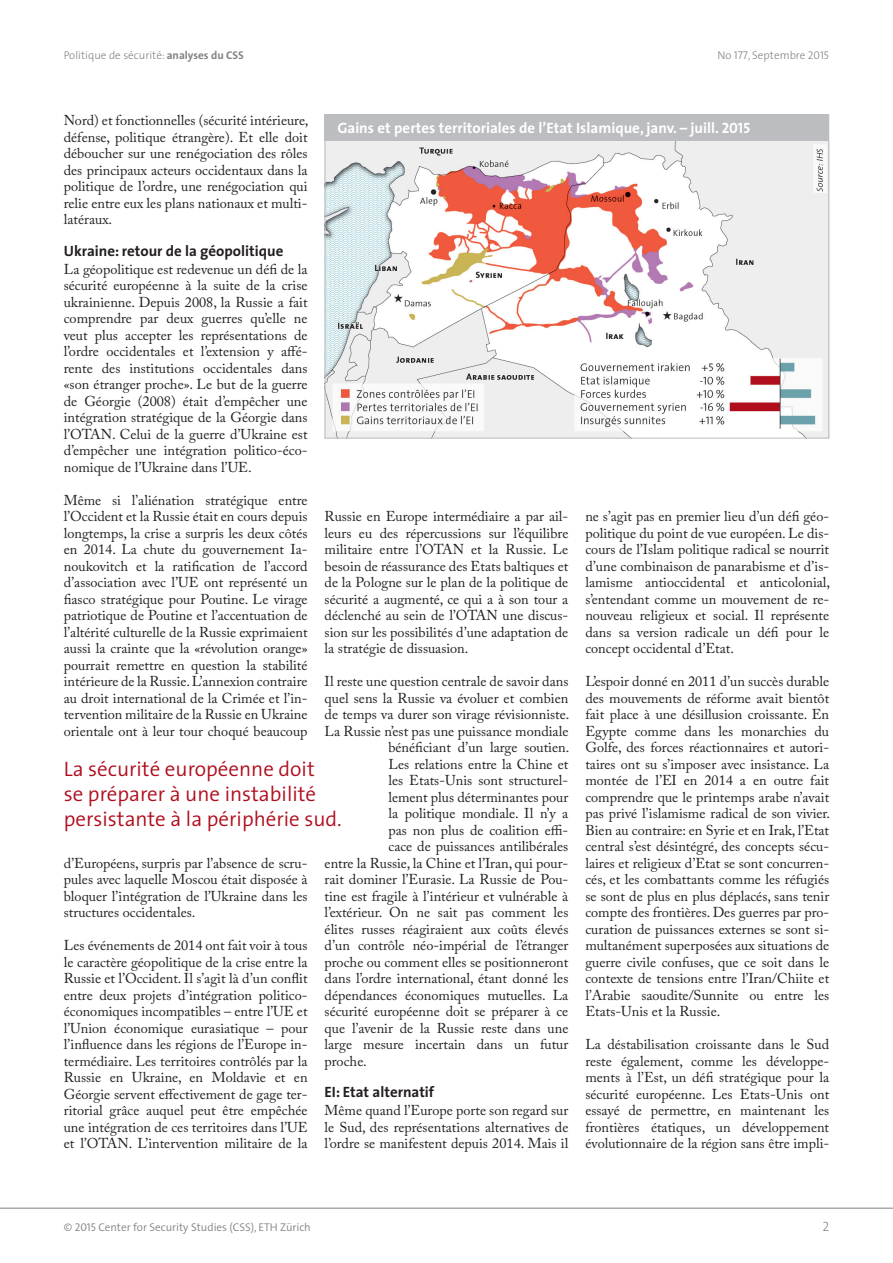
<style>
.page{position:relative;width:893px;height:1263px;background:#fff}
.page>*{position:absolute;margin:0;border:0;box-sizing:border-box;transform-origin:0 0}
.Quote_de{font:300 21px/24.8px "The Sans";color:#b00d1d}
.Boxtitel_de{font:700 15px "The Sans";color:#fff}
.Lauftext_Titel_f{font:700 15px "The Sans";color:#231f20}
.Text_f{font:14.25px/16.5px "Adobe Caslon Pro";color:#231f20;text-align:justify}
.t1{font:13.5px "The Sans Light Caps";color:#808285}
.t2{font:300 11.25px "The Sans";color:#808285}
.t3{font:300 11.25px "The Sans";color:#808285}
.s1{font-weight:700}
.s2{font-family:"The Sans Light Caps";font-weight:400}
.s3{font-family:"The Sans Bold Caps";font-weight:400}
.s4{font-family:"The Sans Semi Light Caps";font-weight:400}
</style>
<div class="page">
<hr style="left:0;top:1208px;width:893px;height:1px;background:#808285">
<div style="left:325px;top:114px;width:504px;height:28px;background:#bcbdc0"></div>
<img style="left:327px;top:142px;width:500px;height:295px">
<div style="left:325px;top:114px;width:504px;height:325px;border:1px solid #bcbdc0"></div>
<p class="t2" style="left:64px;top:46px;width:182px">Politique de sécurité: <span class="s1">analyses du CSS</span></p>
<p class="t2" style="left:717px;top:46px;width:113px">No <span class="s2">177</span>, Septembre <span class="s2">2015</span></p>
<p class="Text_f" style="left:64px;top:112px;width:246px">Nord) et fonctionnelles (sécurité intérieure, défense, politique étrangère). Et elle doit déboucher sur une renégociation des rôles des principaux acteurs occidentaux dans la politique de l’ordre, une renégociation qui relie entre eux les plans nationaux et multi&shy;latéraux.</p>
<p class="Lauftext_Titel_f" style="left:64px;top:238px;width:221px">Ukraine: retour de la géopolitique</p>
<p class="Text_f" style="left:64px;top:260px;width:245px">La géopolitique est redevenue un défi de la sécurité européenne à la suite de la crise ukrainienne. Depuis 2008, la Russie a fait comprendre par deux guerres qu’elle ne veut plus accepter les représentations de l’ordre occidentales et l’extension y affé&shy;rente des institutions occidentales dans «son étranger proche». Le but de la guerre de Géorgie (2008) était d’empêcher une intégration stratégique de la Géorgie dans l’OTAN. Celui de la guerre d’Ukraine est d’empêcher une intégration politico-éco&shy;nomique de l’Ukraine dans l’UE.</p>
<p class="Text_f" style="left:64px;top:491px;width:245px">Même si l’aliénation stratégique entre l’Occident et la Russie était en cours depuis longtemps, la crise a surpris les deux côtés en 2014. La chute du gouvernement Ia&shy;noukovitch et la ratification de l’accord d’association avec l’UE ont représenté un fiasco stratégique pour Poutine. Le virage patriotique de Poutine et l’accentuation de l’altérité culturelle de la Russie exprimaient aussi la crainte que la «révolution orange» pourrait remettre en question la stabilité intérieure de la Russie. L’annexion contraire au droit international de la Crimée et l’in&shy;tervention militaire de la Russie en Ukraine orientale ont à leur tour choqué beaucoup</p>
<p class="Boxtitel_de" style="left:337px;top:116px;width:414px">Gains et pertes territoriales de l’Etat Islamique, janv. – juill. <span class="s3">2015</span></p>
<p class="Text_f" style="left:325px;top:508px;width:245px">Russie en Europe intermédiaire a par ail&shy;leurs eu des répercussions sur l’équilibre militaire entre l’OTAN et la Russie. Le besoin de réassurance des Etats baltiques et de la Pologne sur le plan de la politique de sécurité a augmenté, ce qui a à son tour a déclenché au sein de l’OTAN une discus&shy;sion sur les possibilités d’une adaptation de la stratégie de dissuasion.</p>
<p class="Text_f" style="left:325px;top:673px;width:245px">Il reste une question centrale de savoir dans</p>
<p class="Text_f" style="left:325px;top:689px;width:245px">quel sens la Russie va évoluer et combien</p>
<p class="Text_f" style="left:325px;top:706px;width:246px">de temps va durer son virage révisionniste.</p>
<p class="Text_f" style="left:325px;top:722px;width:245px">La Russie n’est pas une puissance mondiale</p>
<p class="Text_f" style="left:388px;top:739px;width:183px">bénéficiant d’un large soutien.</p>
<p class="Text_f" style="left:388px;top:755px;width:182px">Les relations entre la Chine et</p>
<p class="Text_f" style="left:388px;top:772px;width:182px">les Etats-Unis sont structurel-</p>
<p class="Text_f" style="left:388px;top:788px;width:181px">lement plus déterminantes pour</p>
<p class="Text_f" style="left:388px;top:805px;width:181px">la politique mondiale. Il n’y a</p>
<p class="Text_f" style="left:388px;top:821px;width:182px">pas non plus de coalition effi-</p>
<p class="Text_f" style="left:388px;top:838px;width:181px">cace de puissances antilibérales</p>
<p class="Text_f" style="left:325px;top:854px;width:245px">entre la Russie, la Chine et l’Iran, qui pour-</p>
<p class="Text_f" style="left:325px;top:871px;width:245px">rait dominer l’Eurasie. La Russie de Pou-</p>
<p class="Text_f" style="left:325px;top:887px;width:245px">tine est fragile à l’intérieur et vulnérable à</p>
<p class="Text_f" style="left:325px;top:904px;width:245px">l’extérieur. On ne sait pas comment les</p>
<p class="Text_f" style="left:325px;top:920px;width:245px">élites russes réagiraient aux coûts élevés</p>
<p class="Text_f" style="left:325px;top:937px;width:245px">d’un contrôle néo-impérial de l’étranger</p>
<p class="Text_f" style="left:325px;top:953px;width:245px">proche ou comment elles se positionneront</p>
<p class="Text_f" style="left:325px;top:970px;width:245px">dans l’ordre international, étant donné les</p>
<p class="Text_f" style="left:325px;top:986px;width:245px">dépendances économiques mutuelles. La</p>
<p class="Text_f" style="left:325px;top:1003px;width:245px">sécurité européenne doit se préparer à ce</p>
<p class="Text_f" style="left:325px;top:1019px;width:245px">que l’avenir de la Russie reste dans une</p>
<p class="Text_f" style="left:325px;top:1036px;width:245px">large mesure incertain dans un futur</p>
<p class="Text_f" style="left:325px;top:1052px;width:44px">proche.</p>
<p class="Lauftext_Titel_f" style="left:325px;top:1079px;width:111px">EI: Etat alternatif</p>
<p class="Text_f" style="left:325px;top:1102px;width:245px">Même quand l’Europe porte son regard sur le Sud, des représentations alternatives de l’ordre se manifestent depuis 2014. Mais il</p>
<p class="Text_f" style="left:585px;top:508px;width:246px">ne s’agit pas en premier lieu d’un défi géo&shy;politique du point de vue européen. Le dis&shy;cours de l’Islam politique radical se nourrit d’une combinaison de panarabisme et d’is&shy;lamisme antioccidental et anticolonial, s’entendant comme un mouvement de re&shy;nouveau religieux et social. Il représente dans sa version radicale un défi pour le concept occidental d’Etat.</p>
<p class="Text_f" style="left:585px;top:673px;width:246px">L’espoir donné en 2011 d’un succès durable des mouvements de réforme avait bientôt fait place à une désillusion croissante. En Egypte comme dans les monarchies du Golfe, des forces réactionnaires et autori&shy;taires ont su s’imposer avec insistance. La montée de l’EI en 2014 a en outre fait comprendre que le printemps arabe n’avait pas privé l’islamisme radical de son vivier.<br>Bien au contraire: en Syrie et en Irak, l’Etat central s’est désintégré, des concepts sécu&shy;laires et religieux d’Etat se sont concurren&shy;cés, et les combattants comme les réfugiés se sont de plus en plus déplacés, sans tenir compte des frontières. Des guerres par pro&shy;curation de puissances externes se sont si&shy;multanément superposées aux situations de guerre civile confuses, que ce soit dans le contexte de tensions entre l’Iran/Chiite et l’Arabie saoudite/Sunnite ou entre les Etats-Unis et la Russie.</p>
<p class="Text_f" style="left:585px;top:1036px;width:245px">La déstabilisation croissante dans le Sud reste également, comme les développe&shy;ments à l’Est, un défi stratégique pour la sécurité européenne. Les Etats-Unis ont essayé de permettre, en maintenant les frontières étatiques, un développement évolutionnaire de la région sans être impli-</p>
<p class="Quote_de" style="left:64px;top:756px;width:280px">La sécurité européenne doit<br>se préparer à une instabilité persistante à la périphérie sud.</p>
<p class="Text_f" style="left:64px;top:854px;width:245px">d’Européens, surpris par l’absence de scru&shy;pules avec laquelle Moscou était disposée à bloquer l’intégration de l’Ukraine dans les structures occidentales.</p>
<p class="Text_f" style="left:64px;top:937px;width:245px">Les événements de 2014 ont fait voir à tous le caractère géopolitique de la crise entre la Russie et l’Occident. Il s’agit là d’un conflit entre deux projets d’intégration politico&shy;économiques incompatibles – entre l’UE et l’Union économique eurasiatique – pour l’influence dans les régions de l’Europe in&shy;termédiaire. Les territoires contrôlés par la Russie en Ukraine, en Moldavie et en Géorgie servent effectivement de gage ter&shy;ritorial grâce auquel peut être empêchée une intégration de ces territoires dans l’UE et l’OTAN. L’intervention militaire de la</p>
<p class="t3" style="left:64px;top:1217px;width:249px">© <span class="s4">2015</span> Center for Security Studies (CSS), ETH Zürich</p>
<p class="t1" style="left:822px;top:1215px;width:8px">2</p>
</div>
